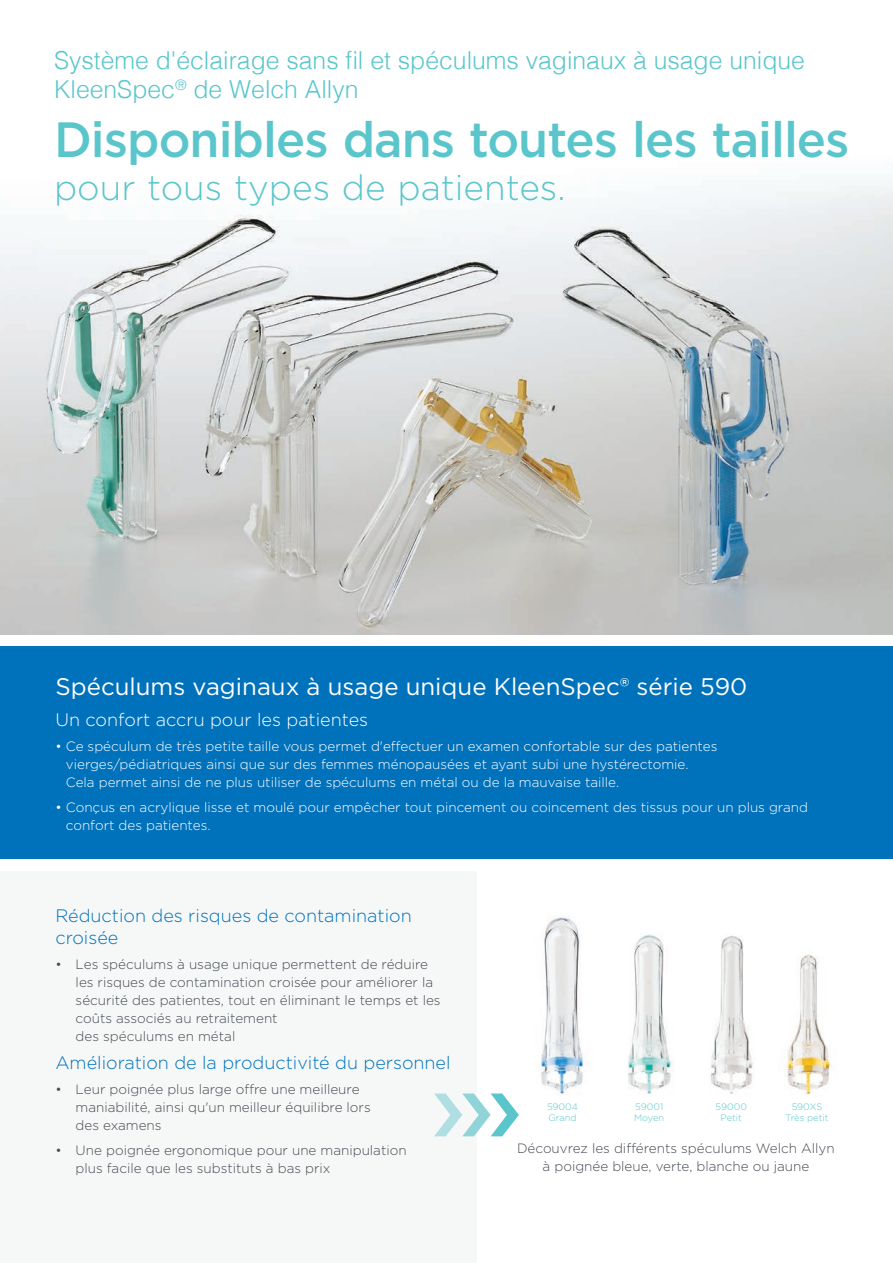
<style>
.page{position:relative;width:893px;height:1263px;background:#fff}
.page>*{position:absolute;margin:0;border:0;box-sizing:border-box;transform-origin:0 0}
.t1{font:500 49.5px "Gotham";letter-spacing:-.02em;color:#5ac6cc}
.t2{font:300 35.25px "Gotham";color:#5ac6cc}
.t3{font:300 24.75px/28.5px "Helvetica";color:#5ac6cc}
.t4{font:24px "Gotham";color:#fff}
.t5{font:300 18px/21.6px "Gotham";color:#0072bc}
.t6{font:300 18px "Gotham";color:#fff}
.t7{font:300 13.5px/18px "Gotham";color:#464b54}
.t8{font:300 13.5px/18px "Gotham";color:#fff}
.t9{font:300 9.3px/11.2px "Gotham";color:#5ac6cc}
</style>
<div class="page">
<img style="left:0;top:185px;width:893px;height:449px">
<div style="left:0;top:872px;width:476px;height:391px;background:#f6f8f7"></div>
<div style="left:0;top:646px;width:893px;height:213px;background:#0072bc"></div>
<img style="left:540px;top:916px;width:291px;height:179px">
<svg style="left:434px;top:1093px;width:85px;height:43px"></svg>
<h3 class="t3" style="left:54px;top:45px;width:753px">Système d'éclairage sans fil et spéculums vaginaux à usage unique<br>KleenSpec<sup>®</sup> de Welch Allyn</h3>
<h1 class="t1" style="left:54px;top:107px;width:797px">Disponibles dans toutes les tailles</h1>
<h2 class="t2" style="left:54px;top:165px;width:513px">pour tous types de patientes.</h2>
<h3 class="t4" style="left:56px;top:671px;width:693px">Spéculums vaginaux à usage unique KleenSpec® série 590</h3>
<h3 class="t6" style="left:56px;top:709px;width:314px">Un confort accru pour les patientes</h3>
<p class="t8" style="left:66px;top:737px;width:653px;text-indent:-10px">• Ce spéculum de très petite taille vous permet d'effectuer un examen confortable sur des patientes vierges/pédiatriques ainsi que sur des femmes ménopausées et ayant subi une hystérectomie.<br>Cela permet ainsi de ne plus utiliser de spéculums en métal ou de la mauvaise taille.</p>
<p class="t8" style="left:66px;top:798px;width:744px;text-indent:-10px">• Conçus en acrylique lisse et moulé pour empêcher tout pincement ou coincement des tissus pour un plus grand confort des patientes.</p>
<h3 class="t5" style="left:55px;top:905px;width:358px">Réduction des risques de contamination croisée</h3>
<p class="t7" style="left:76px;top:954px;width:366px;text-indent:-20px">• Les spéculums à usage unique permettent de réduire les risques de contamination croisée pour améliorer la sécurité des patientes, tout en éliminant le temps et les coûts associés au retraitement<br>des spéculums en métal</p>
<h3 class="t5" style="left:55px;top:1051px;width:397px">Amélioration de la productivité du personnel</h3>
<p class="t7" style="left:76px;top:1080px;width:297px;text-indent:-20px">• Leur poignée plus large offre une meilleure maniabilité, ainsi qu'un meilleur équilibre lors des examens</p>
<p class="t7" style="left:76px;top:1140px;width:333px;text-indent:-20px">• Une poignée ergonomique pour une manipulation plus facile que les substituts à bas prix</p>
<p class="t9" style="left:547px;top:1101px;width:33px">59004<br>Grand</p>
<p class="t9" style="left:634px;top:1101px;width:32px">59001<br>Moyen</p>
<p class="t9" style="left:715px;top:1101px;width:33px;text-align:center">59000<br>Petit</p>
<p class="t9" style="left:786px;top:1101px;width:44px;text-align:center">590XS<br>Très petit</p>
<p class="t7" style="left:517px;top:1139px;width:319px;text-align:center">Découvrez les différents spéculums Welch Allyn à poignée bleue, verte, blanche ou jaune</p>
</div>
